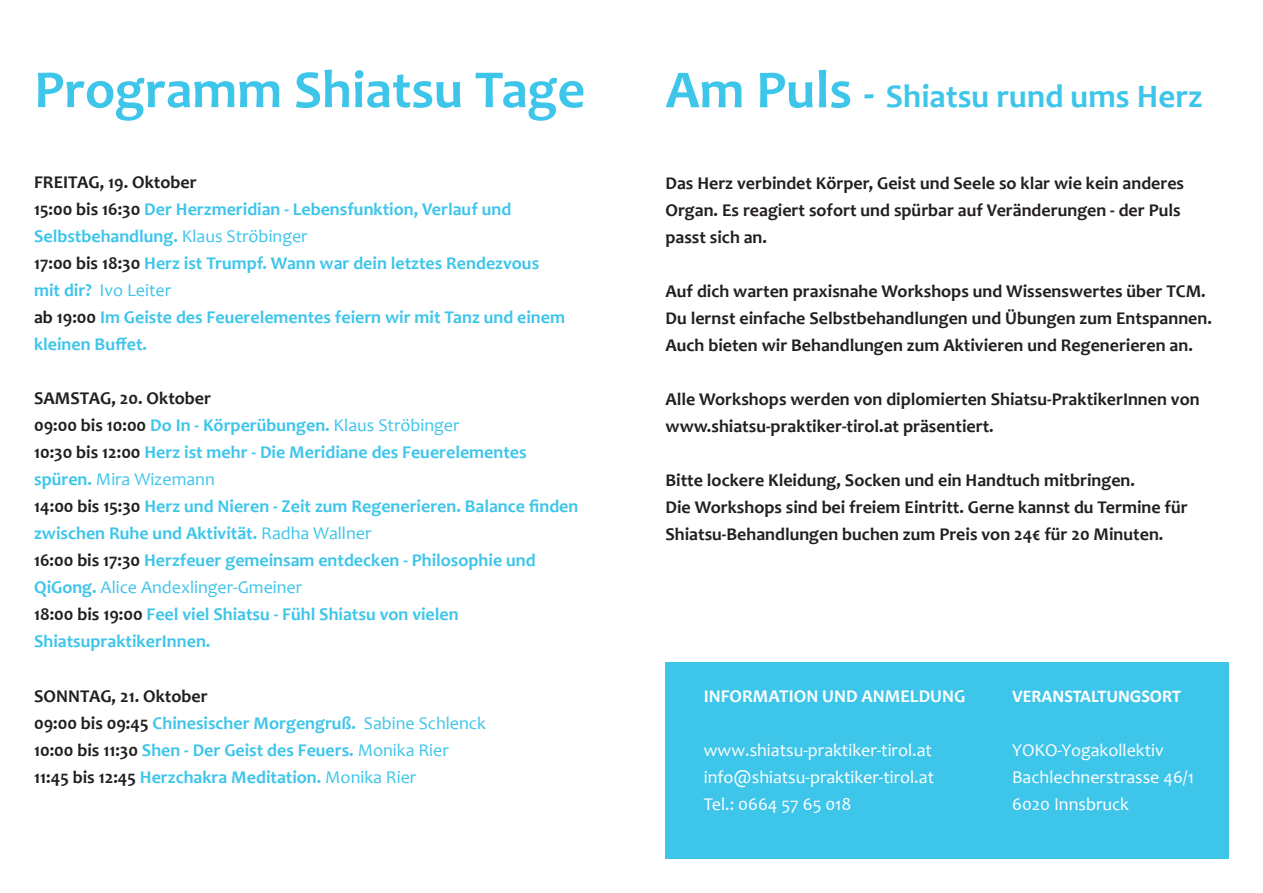
<style>
.page{position:relative;width:1263px;height:893px;background:#fff}
.page>*{position:absolute;margin:0;border:0;box-sizing:border-box;transform-origin:0 0}
.t1{font:700 54px "Candara";color:#3ec5ea}
.t2{font:700 33px "Candara";color:#3ec5ea}
.t3{font:700 18px/27px "Candara";color:#3ec5ea}
.t4{font:700 18px/27px "Candara";color:#231f20}
.t5{font:18px/27px "Candara";color:#fff}
.t6{font:18px "Candara";color:#3ec5ea}
.t7{font:700 18px "Candara";color:#fff}
.t8{font:700 18px "Calibri";color:#fff}
.s1{color:#231f20}
.s2{font-weight:400}
.s3{font-weight:700}
.s4{font-size:54px}
.s5{font-size:42px}
</style>
<div class="page">
<div style="left:665px;top:663px;width:564px;height:196px;background:#3ec5ea"></div>
<p class="t1" style="left:34px;top:56px;width:552px">Programm Shiatsu Tage</p>
<p class="t4" style="left:34px;top:169px;width:164px">FREITAG, 19. Oktober</p>
<p class="t3" style="left:34px;top:196px;width:479px"><span class="s1">15:00 bis 16:30</span> Der Herzmeridian - Lebensfunktion, Verlauf und<br>Selbstbehandlung. <span class="s2">Klaus Ströbinger</span></p>
<p class="t3" style="left:34px;top:250px;width:507px"><span class="s1">17:00 bis 18:30</span> Herz ist Trumpf. Wann war dein letztes Rendezvous mit dir? <span class="s2">Ivo Leiter</span></p>
<p class="t3" style="left:34px;top:304px;width:532px"><span class="s1">ab 19:00</span> Im Geiste des Feuerelementes feiern wir mit Tanz und einem kleinen Buffet.</p>
<p class="t4" style="left:34px;top:385px;width:178px">SAMSTAG, 20. Oktober</p>
<p class="t3" style="left:34px;top:412px;width:427px"><span class="s1">09:00 bis 10:00</span> Do In - Körperübungen. <span class="s2">Klaus Ströbinger</span></p>
<p class="t3" style="left:34px;top:439px;width:494px"><span class="s1">10:30 bis 12:00</span> Herz ist mehr - Die Meridiane des Feuerelementes spüren. <span class="s2">Mira Wizemann</span></p>
<p class="t3" style="left:34px;top:493px;width:546px"><span class="s1">14:00 bis 15:30</span> Herz und Nieren - Zeit zum Regenerieren. Balance finden zwischen Ruhe und Aktivität. <span class="s2">Radha Wallner</span></p>
<p class="t3" style="left:34px;top:547px;width:503px"><span class="s1">16:00 bis 17:30</span> Herzfeuer gemeinsam entdecken - Philosophie und</p>
<p class="t6" style="left:34px;top:576px;width:270px"><span class="s3">QiGong.</span> Alice Andexlinger-Gmeiner</p>
<p class="t3" style="left:34px;top:601px;width:426px"><span class="s1">18:00 bis 19:00</span> Feel viel Shiatsu - Fühl Shiatsu von vielen<br>ShiatsupraktikerInnen.</p>
<p class="t4" style="left:34px;top:682px;width:175px">SONNTAG, 21. Oktober</p>
<p class="t3" style="left:34px;top:709px;width:453px"><span class="s1">09:00 bis 09:45</span> Chinesischer Morgengruß. <span class="s2">Sabine Schlenck</span></p>
<p class="t3" style="left:34px;top:736px;width:416px"><span class="s1">10:00 bis 11:30</span> Shen - Der Geist des Feuers. <span class="s2">Monika Rier</span></p>
<p class="t3" style="left:34px;top:763px;width:384px"><span class="s1">11:45 bis 12:45</span> Herzchakra Meditation. <span class="s2">Monika Rier</span></p>
<p class="t2" style="left:665px;top:76px;width:538px"><span class="s4">Am Puls</span> <span class="s5">-</span> Shiatsu rund ums Herz</p>
<p class="t4" style="left:665px;top:169px;width:520px">Das Herz verbindet Körper, Geist und Seele so klar wie kein anderes<br>Organ. Es reagiert sofort und spürbar auf Veränderungen - der Puls passt sich an.</p>
<p class="t4" style="left:665px;top:277px;width:548px">Auf dich warten praxisnahe Workshops und Wissenswertes über TCM.<br>Du lernst einfache Selbstbehandlungen und Übungen zum Entspannen.<br>Auch bieten wir Behandlungen zum Aktivieren und Regenerieren an.</p>
<p class="t4" style="left:665px;top:385px;width:536px">Alle Workshops werden von diplomierten Shiatsu-PraktikerInnen von www.shiatsu-praktiker-tirol.at präsentiert.</p>
<p class="t4" style="left:665px;top:466px;width:471px">Bitte lockere Kleidung, Socken und ein Handtuch mitbringen.</p>
<p class="t4" style="left:665px;top:493px;width:524px">Die Workshops sind bei freiem Eintritt. Gerne kannst du Termine für<br>Shiatsu-Behandlungen buchen zum Preis von 24€ für 20 Minuten.</p>
<p class="t7" style="left:704px;top:685px;width:263px">INFORMATION UND ANMELDUNG</p>
<p class="t5" style="left:704px;top:736px;width:232px">www.shiatsu-praktiker-tirol.at info@shiatsu-praktiker-tirol.at</p>
<p class="t5" style="left:704px;top:790px;width:149px">Tel.: 0664 57 65 018</p>
<p class="t8" style="left:1012px;top:683px;width:170px">VERANSTALTUNGSORT</p>
<p class="t5" style="left:1012px;top:736px;width:153px">YOKO-Yogakollektiv</p>
<p class="t5" style="left:1012px;top:763px;width:183px">Bachlechnerstrasse 46/1</p>
<p class="t5" style="left:1012px;top:790px;width:118px">6020 Innsbruck</p>
</div>
